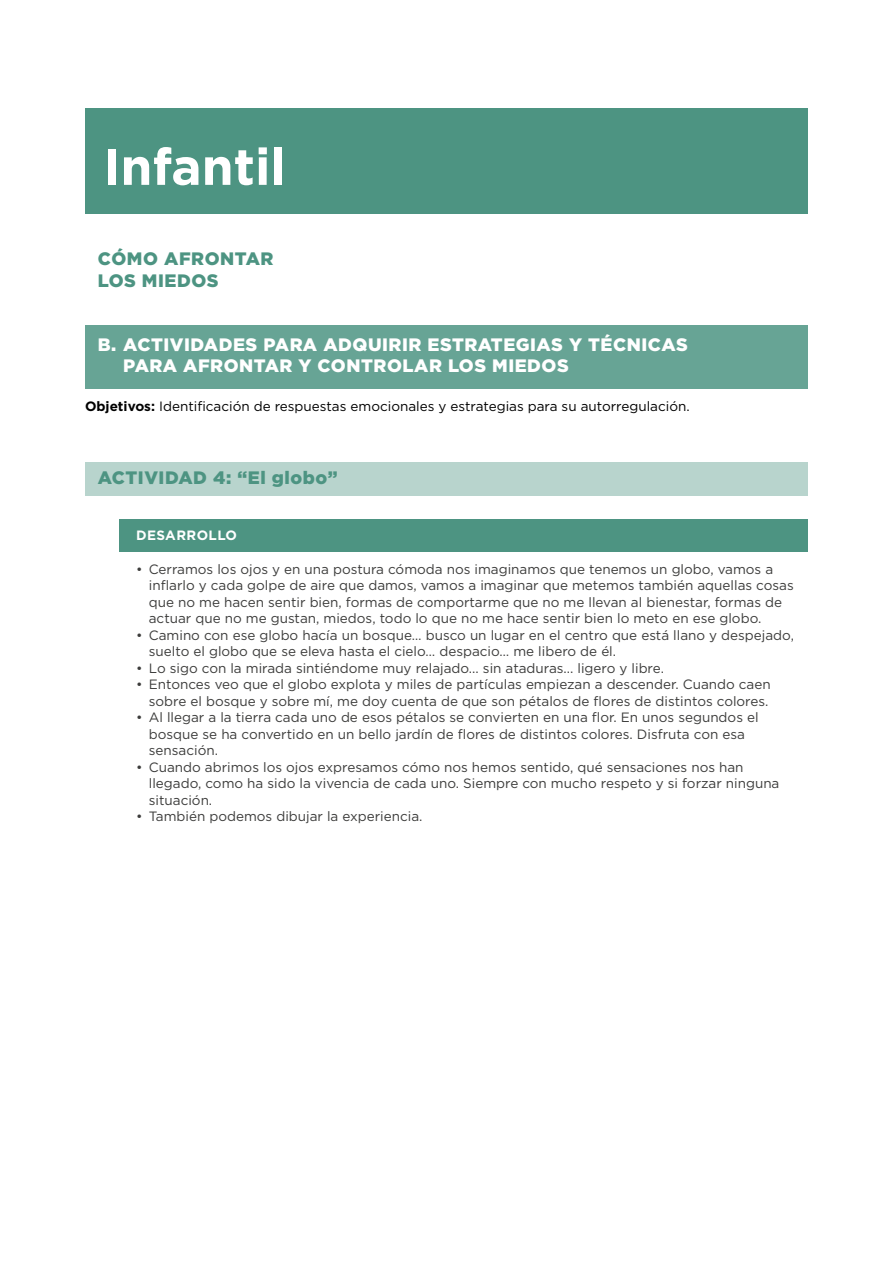
<style>
.page{position:relative;width:893px;height:1263px;background:#fff}
.page>*{position:absolute;margin:0;border:0;box-sizing:border-box;transform-origin:0 0}
.t1{font:700 51.3px "Gotham";color:#fff}
.t2{font:900 18px/21.6px "Gotham";letter-spacing:.03em;color:#fff}
.t3{font:900 18px/21.6px "Gotham";letter-spacing:.03em;color:#4d9482}
.t4{font:13.5px/16.5px "Gotham";color:#3c3c3b}
.t5{font:13.5px "Gotham";color:#000}
.t6{font:700 13.5px "Gotham";letter-spacing:.03em;color:#fff}
.s1{font-weight:700}
</style>
<div class="page">
<div style="left:85px;top:325px;width:723px;height:63px;background:#67a495"></div>
<div style="left:85px;top:462px;width:723px;height:33px;background:#b8d4cd"></div>
<div style="left:119px;top:519px;width:689px;height:32px;background:#4d9482"></div>
<div style="left:85px;top:108px;width:723px;height:106px;background:#4d9482"></div>
<h1 class="t1" style="left:103px;top:137px;width:184px">Infantil</h1>
<h2 class="t3" style="left:98px;top:247px;width:177px">CÓMO AFRONTAR<br>LOS MIEDOS</h2>
<h2 class="t2" style="left:123px;top:333px;width:566px;text-indent:-26px">B. ACTIVIDADES PARA ADQUIRIR ESTRATEGIAS Y TÉCNICAS<br>PARA AFRONTAR Y CONTROLAR LOS MIEDOS</h2>
<p class="t5" style="left:85px;top:398px;width:606px"><span class="s1">Objetivos:</span> Identificación de respuestas emocionales y estrategias para su autorregulación.</p>
<h2 class="t3" style="left:98px;top:466px;width:241px">ACTIVIDAD 4: “El globo”</h2>
<p class="t6" style="left:136px;top:527px;width:102px">DESARROLLO</p>
<p class="t4" style="left:149px;top:560px;width:646px;text-indent:-13px">• Cerramos los ojos y en una postura cómoda nos imaginamos que tenemos un globo, vamos a inflarlo y cada golpe de aire que damos, vamos a imaginar que metemos también aquellas cosas que no me hacen sentir bien, formas de comportarme que no me llevan al bienestar, formas de actuar que no me gustan, miedos, todo lo que no me hace sentir bien lo meto en ese globo.</p>
<p class="t4" style="left:149px;top:626px;width:647px;text-indent:-13px">• Camino con ese globo hacía un bosque… busco un lugar en el centro que está llano y despejado, suelto el globo que se eleva hasta el cielo… despacio… me libero de él.</p>
<p class="t4" style="left:136px;top:659px;width:529px">• Lo sigo con la mirada sintiéndome muy relajado... sin ataduras... ligero y libre.</p>
<p class="t4" style="left:136px;top:676px;width:636px;text-align:right">• Entonces veo que el globo explota y miles de partículas empiezan a descender. Cuando caen sobre el bosque y sobre mí, me doy cuenta de que son pétalos de flores de distintos colores.</p>
<p class="t4" style="left:149px;top:709px;width:611px;text-indent:-13px">• Al llegar a la tierra cada uno de esos pétalos se convierten en una flor. En unos segundos el bosque se ha convertido en un bello jardín de flores de distintos colores. Disfruta con esa sensación.</p>
<p class="t4" style="left:149px;top:758px;width:632px;text-indent:-13px">• Cuando abrimos los ojos expresamos cómo nos hemos sentido, qué sensaciones nos han llegado, como ha sido la vivencia de cada uno. Siempre con mucho respeto y si forzar ninguna situación.</p>
<p class="t4" style="left:136px;top:808px;width:288px">• También podemos dibujar la experiencia.</p>
</div>
